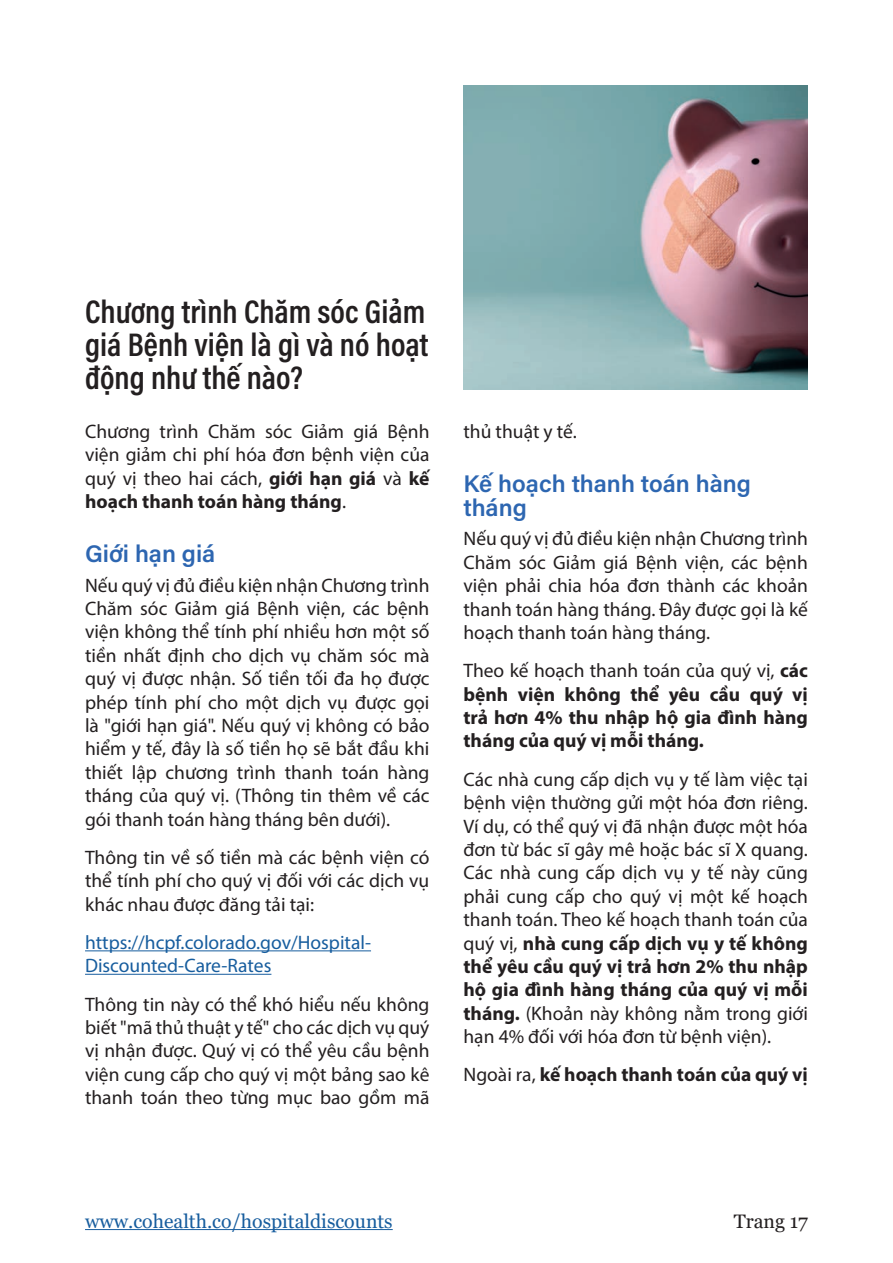
<style>
.page{position:relative;width:893px;height:1263px;background:#fff}
.page>*{position:absolute;margin:0;border:0;box-sizing:border-box;transform-origin:0 0}
.t1{font:600 33px/33px "Acumin Pro Cond";color:#231f20;text-align:justify}
.t2{font:600 24px/24px "Acumin Pro";color:#2d66b1}
.t3{font:19.5px/23.4px "Myriad Pro";color:#231f20;text-align:justify}
.t4{font:700 19.5px/23.4px "Myriad Pro";color:#231f20;text-align:justify}
.t5{font:19.5px/23.4px "Myriad Pro";color:#175d9e}
.t6{font:19.5px "Georgia";color:#175d9e}
.t7{font:19.5px "Georgia";color:#231f20}
.s1{font-weight:700}
.s2{font-weight:400}
</style>
<div class="page">
<hr style="left:85px;top:950px;width:286px;height:1px;background:#175d9e">
<hr style="left:85px;top:974px;width:186px;height:1px;background:#175d9e">
<img style="left:463px;top:85px;width:345px;height:304px">
<hr style="left:85px;top:1229px;width:308px;height:1px;background:#175d9e">
<h1 class="t1" style="left:85px;top:294px;width:345px">Chương trình Chăm sóc Giảm giá Bệnh viện là gì và nó hoạt động như thế nào?</h1>
<p class="t3" style="left:85px;top:419px;width:346px">Chương trình Chăm sóc Giảm giá Bệnh viện giảm chi phí hóa đơn bệnh viện của quý vị theo hai cách, <span class="s1">giới hạn giá</span> và <span class="s1">kế hoạch thanh toán hàng tháng</span>.</p>
<p class="t2" style="left:85px;top:540px;width:132px">Giới hạn giá</p>
<p class="t3" style="left:85px;top:573px;width:346px">Nếu quý vị đủ điều kiện nhận Chương trình Chăm sóc Giảm giá Bệnh viện, các bệnh viện không thể tính phí nhiều hơn một số tiền nhất định cho dịch vụ chăm sóc mà quý vị được nhận. Số tiền tối đa họ được phép tính phí cho một dịch vụ được gọi là "giới hạn giá". Nếu quý vị không có bảo hiểm y tế, đây là số tiền họ sẽ bắt đầu khi thiết lập chương trình thanh toán hàng tháng của quý vị. (Thông tin thêm về các gói thanh toán hàng tháng bên dưới).</p>
<p class="t3" style="left:85px;top:845px;width:346px">Thông tin về số tiền mà các bệnh viện có thể tính phí cho quý vị đối với các dịch vụ khác nhau được đăng tải tại:</p>
<p class="t5" style="left:85px;top:930px;width:287px">https://hcpf.colorado.gov/Hospital-<br>Discounted-Care-Rates</p>
<p class="t3" style="left:85px;top:992px;width:346px">Thông tin này có thể khó hiểu nếu không biết "mã thủ thuật y tế" cho các dịch vụ quý vị nhận được. Quý vị có thể yêu cầu bệnh viện cung cấp cho quý vị một bảng sao kê thanh toán theo từng mục bao gồm mã</p>
<p class="t3" style="left:463px;top:419px;width:115px">thủ thuật y tế.</p>
<p class="t2" style="left:463px;top:470px;width:289px">Kế hoạch thanh toán hàng tháng</p>
<p class="t3" style="left:463px;top:527px;width:346px">Nếu quý vị đủ điều kiện nhận Chương trình Chăm sóc Giảm giá Bệnh viện, các bệnh viện phải chia hóa đơn thành các khoản thanh toán hàng tháng. Đây được gọi là kế hoạch thanh toán hàng tháng.</p>
<p class="t4" style="left:463px;top:658px;width:346px"><span class="s2">Theo kế hoạch thanh toán của quý vị,</span> các bệnh viện không thể yêu cầu quý vị trả hơn 4% thu nhập hộ gia đình hàng tháng của quý vị mỗi tháng.</p>
<p class="t3" style="left:463px;top:767px;width:346px">Các nhà cung cấp dịch vụ y tế làm việc tại bệnh viện thường gửi một hóa đơn riêng.<br>Ví dụ, có thể quý vị đã nhận được một hóa đơn từ bác sĩ gây mê hoặc bác sĩ X quang.<br>Các nhà cung cấp dịch vụ y tế này cũng phải cung cấp cho quý vị một kế hoạch thanh toán. Theo kế hoạch thanh toán của quý vị, <span class="s1">nhà cung cấp dịch vụ y tế không thể yêu cầu quý vị trả hơn 2% thu nhập hộ gia đình hàng tháng của quý vị mỗi tháng.</span> (Khoản này không nằm trong giới hạn 4% đối với hóa đơn từ bệnh viện).</p>
<p class="t4" style="left:463px;top:1062px;width:346px"><span class="s2">Ngoài ra,</span> kế hoạch thanh toán của quý vị</p>
<p class="t6" style="left:85px;top:1209px;width:309px">www.cohealth.co/hospitaldiscounts</p>
<p class="t7" style="left:734px;top:1209px;width:76px">Trang 17</p>
</div>
